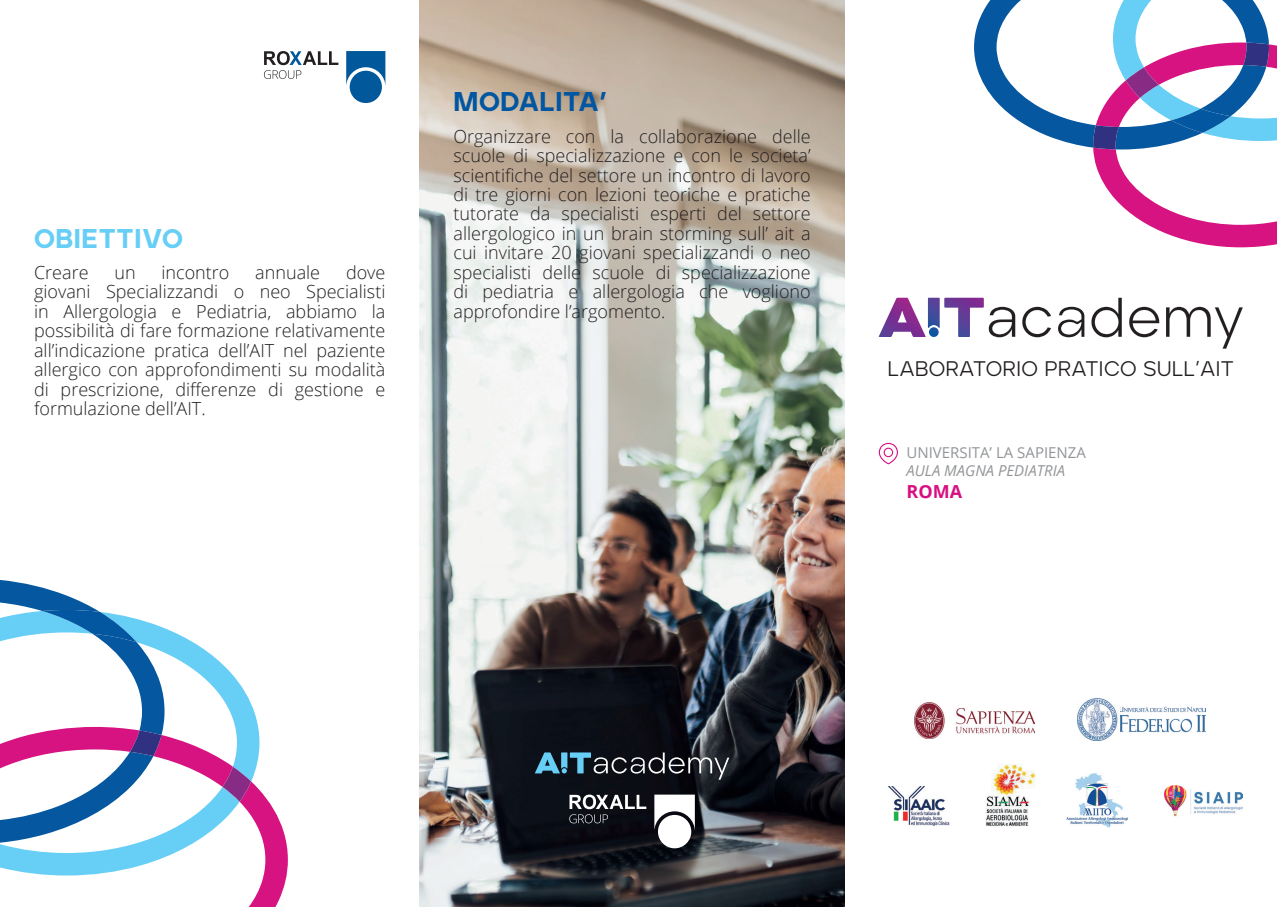
<style>
.page{position:relative;width:1277px;height:907px;background:#fff}
.page>*{position:absolute;margin:0;border:0;box-sizing:border-box;transform-origin:0 0}
.t1{font:900 27px "Aventa";letter-spacing:.02em;color:#0156a1}
.t2{font:900 27px "Aventa";letter-spacing:.025em;color:#67cef5}
.t3{font:21px "Aventa";letter-spacing:.02em;color:#231f20}
.t4{font:300 18px/19.4px "Open Sans";color:#231f20;text-align:justify}
.t5{font:700 18px "Open Sans";color:#d80f81}
.t6{font:15px "Open Sans";color:#939598}
.t7{font:italic 15px "Open Sans";color:#939598}
</style>
<div class="page">
<img style="left:1164px;top:785px;width:78px;height:32px">
<img style="left:888px;top:787px;width:62px;height:38px">
<img style="left:985px;top:764px;width:51px;height:62px">
<img style="left:1066px;top:773px;width:62px;height:54px">
<img style="left:419px;top:0;width:425px;height:907px">
<svg style="left:1058px;top:307px;width:26px;height:30px"></svg>
<svg style="left:878px;top:298px;width:137px;height:39px"></svg>
<svg style="left:1022px;top:307px;width:29px;height:30px"></svg>
<svg style="left:1091px;top:298px;width:30px;height:39px"></svg>
<svg style="left:1129px;top:307px;width:30px;height:30px"></svg>
<svg style="left:1166px;top:307px;width:76px;height:42px"></svg>
<div style="left:350px;top:71px;width:32px;height:32px;background:#01589a;border-radius:50%"></div>
<svg style="left:346px;top:51px;width:39px;height:36px"></svg>
<svg style="left:264px;top:51px;width:74px;height:28px"></svg>
<div style="left:658px;top:815px;width:33px;height:33px;background:#fff;border-radius:50%"></div>
<svg style="left:654px;top:794px;width:41px;height:37px"></svg>
<svg style="left:569px;top:794px;width:77px;height:29px;background:#46484e"></svg>
<svg style="left:535px;top:752px;width:194px;height:27px;background:#36444e"></svg>
<svg style="left:878px;top:443px;width:20px;height:21px"></svg>
<svg style="left:974px;top:0;width:303px;height:247px"></svg>
<svg style="left:52px;top:735px;width:236px;height:172px"></svg>
<svg style="left:0;top:628px;width:259px;height:247px"></svg>
<svg style="left:222px;top:766px;width:29px;height:35px"></svg>
<svg style="left:0;top:580px;width:164px;height:262px"></svg>
<img style="left:914px;top:702px;width:120px;height:36px">
<img style="left:1078px;top:698px;width:127px;height:42px">
<h1 class="t2" style="left:34px;top:221px;width:150px">OBIETTIVO</h1>
<p class="t4" style="left:34px;top:262px;width:56px">Creare</p>
<p class="t4" style="left:114px;top:262px;width:23px">un</p>
<p class="t4" style="left:161px;top:262px;width:69px">incontro</p>
<p class="t4" style="left:255px;top:262px;width:66px">annuale</p>
<p class="t4" style="left:34px;top:262px;width:353px;text-indent:312px">dove giovani Specializzandi o neo Specialisti in Allergologia e Pediatria, abbiamo la possibilità di fare formazione relativamente all’indicazione pratica dell’AIT nel paziente allergico con approfondimenti su modalità di prescrizione, differenze di gestione e formulazione dell’AIT.</p>
<h1 class="t1" style="left:453px;top:85px;width:155px">MODALITA’</h1>
<p class="t4" style="left:453px;top:126px;width:359px">Organizzare con la collaborazione delle scuole di specializzazione e con le societa’ scientifiche del settore un incontro di lavoro di tre giorni con lezioni teoriche e pratiche tutorate da specialisti esperti del settore allergologico in un brain storming sull’ ait a cui invitare 20 giovani specializzandi o neo specialisti delle scuole di specializzazione di pediatria e allergologia che vogliono approfondire l’argomento.</p>
<p class="t3" style="left:887px;top:356px;width:348px">LABORATORIO PRATICO SULL’AIT</p>
<p class="t6" style="left:906px;top:442px;width:181px">UNIVERSITA’ LA SAPIENZA</p>
<p class="t7" style="left:906px;top:460px;width:160px">AULA MAGNA PEDIATRIA</p>
<p class="t5" style="left:906px;top:478px;width:57px">ROMA</p>
</div>
